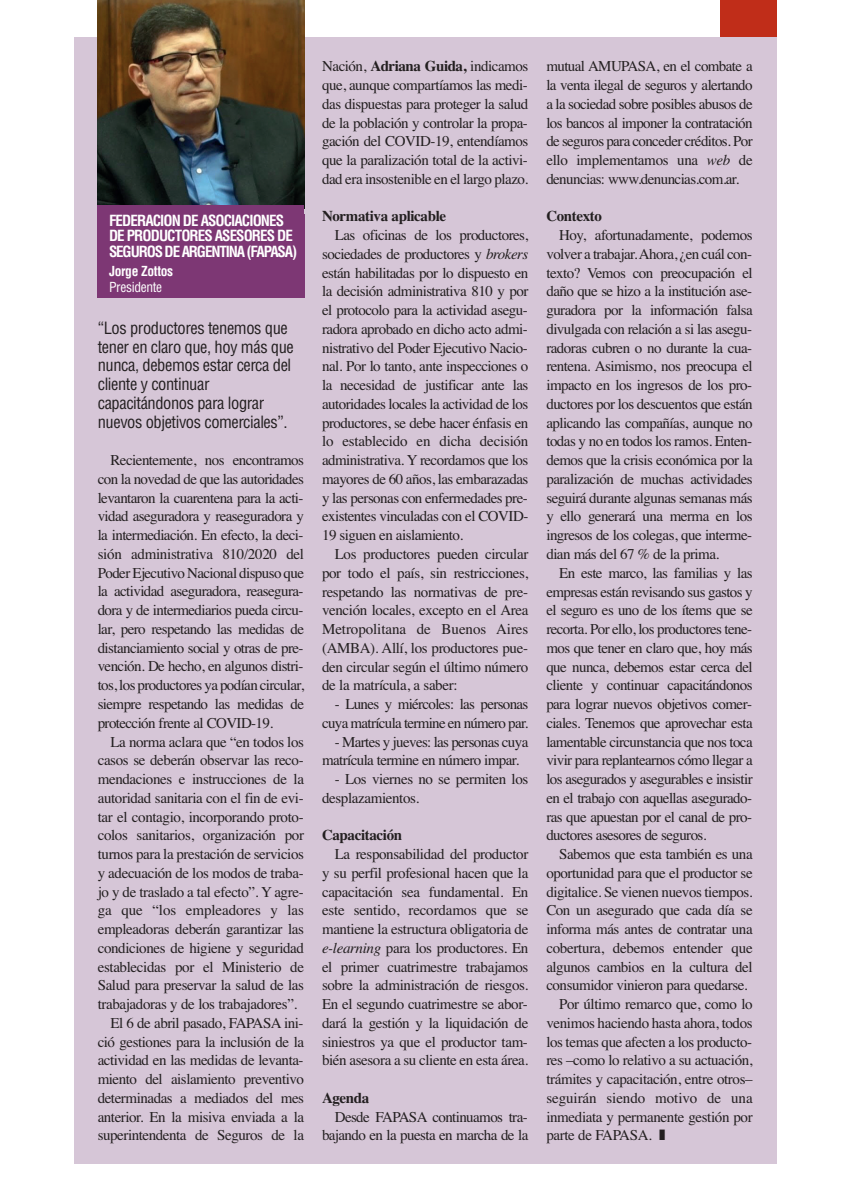
<style>
.page{position:relative;width:851px;height:1191px;background:#fff}
.page>*{position:absolute;margin:0;border:0;box-sizing:border-box;transform-origin:0 0}
.t1{font:condensed 16.5px/18.8px "Helvetica";letter-spacing:-.025em;color:#231f20}
.t2{font:15px/18.8px "Times";letter-spacing:-.03em;color:#231f20;text-align:justify}
.t3{font:700 condensed 15px/15.8px "Helvetica";letter-spacing:-.06em;color:#fff}
.t4{font:15px "Times";letter-spacing:-.005em;color:#231f20}
.t5{font:700 15px "Times";letter-spacing:-.025em;color:#231f20}
.t6{font:700 condensed 13.5px "Helvetica";letter-spacing:-.025em;color:#fff}
.t7{font:condensed 13.5px "Helvetica";letter-spacing:-.025em;color:#fff}
.s1{font-weight:700}
.s2{font-style:italic}
</style>
<div class="page">
<div style="left:720px;top:0;width:56px;height:48px;background:#c02d19"></div>
<div style="left:74px;top:38px;width:702px;height:1125px;background:#d6c6d7"></div>
<img style="left:98px;top:0;width:206px;height:204px">
<div style="left:98px;top:204px;width:206px;height:93px;background:#7d3774"></div>
<p class="t3" style="left:109px;top:213px;width:189px">FEDERACION DE ASOCIACIONES<br>DE PRODUCTORES ASESORES DE<br>SEGUROS DE ARGENTINA (FAPASA)</p>
<p class="t6" style="left:109px;top:263px;width:66px">Jorge Zottos</p>
<p class="t7" style="left:109px;top:279px;width:55px">Presidente</p>
<p class="t1" style="left:98px;top:319px;width:198px">“Los productores tenemos que tener en claro que, hoy más que nunca, debemos estar cerca del cliente y continuar capacitándonos para lograr nuevos objetivos comerciales”.</p>
<p class="t2" style="left:98px;top:450px;width:208px;text-indent:13px">Recientemente, nos encontramos con la novedad de que las autoridades levantaron la cuarentena para la acti&shy;vidad aseguradora y reaseguradora y la intermediación. En efecto, la deci&shy;sión administrativa 810/2020 del Poder Ejecutivo Nacional dispuso que la actividad aseguradora, reasegura&shy;dora y de intermediarios pueda circu&shy;lar, pero respetando las medidas de distanciamiento social y otras de pre&shy;vención. De hecho, en algunos distri&shy;tos, los productores ya podían circular, siempre respetando las medidas de protección frente al COVID-19.</p>
<p class="t2" style="left:110px;top:732px;width:195px">La norma aclara que “en todos los</p>
<p class="t2" style="left:98px;top:750px;width:207px">casos se deberán observar las reco-</p>
<p class="t2" style="left:98px;top:769px;width:208px">mendaciones e instrucciones de la</p>
<p class="t2" style="left:98px;top:788px;width:207px">autoridad sanitaria con el fin de evi-</p>
<p class="t2" style="left:98px;top:807px;width:207px">tar el contagio, incorporando proto-</p>
<p class="t2" style="left:98px;top:825px;width:208px">colos sanitarios, organización por</p>
<p class="t2" style="left:98px;top:844px;width:208px">turnos para la prestación de servicios</p>
<p class="t2" style="left:98px;top:863px;width:207px">y adecuación de los modos de traba-</p>
<p class="t2" style="left:98px;top:882px;width:207px">jo y de traslado a tal efecto”. Y agre-</p>
<p class="t4" style="left:98px;top:901px;width:208px">ga que “los empleadores y las</p>
<p class="t2" style="left:98px;top:919px;width:208px">empleadoras deberán garantizar las</p>
<p class="t2" style="left:98px;top:938px;width:208px">condiciones de higiene y seguridad</p>
<p class="t2" style="left:98px;top:957px;width:208px">establecidas por el Ministerio de</p>
<p class="t2" style="left:98px;top:975px;width:208px">Salud para preservar la salud de las</p>
<p class="t2" style="left:98px;top:994px;width:201px">trabajadoras y de los trabajadores”.</p>
<p class="t2" style="left:110px;top:1013px;width:194px">El 6 de abril pasado, FAPASA ini-</p>
<p class="t2" style="left:98px;top:1032px;width:208px">ció gestiones para la inclusión de la</p>
<p class="t2" style="left:98px;top:1050px;width:207px">actividad en las medidas de levanta-</p>
<p class="t2" style="left:98px;top:1069px;width:208px">miento del aislamiento preventivo</p>
<p class="t2" style="left:98px;top:1088px;width:208px">determinadas a mediados del mes</p>
<p class="t2" style="left:98px;top:1107px;width:208px">anterior. En la misiva enviada a la</p>
<p class="t2" style="left:98px;top:1125px;width:208px">superintendenta de Seguros de la</p>
<p class="t2" style="left:322px;top:57px;width:208px">Nación, <span class="s1">Adriana Guida,</span> indicamos que, aunque compartíamos las medi&shy;das dispuestas para proteger la salud de la población y controlar la propa&shy;gación del COVID-19, entendíamos que la paralización total de la activi&shy;dad era insostenible en el largo plazo.</p>
<p class="t5" style="left:322px;top:207px;width:126px">Normativa aplicable</p>
<p class="t2" style="left:322px;top:225px;width:208px;text-indent:13px">Las oficinas de los productores, sociedades de productores y <span class="s2">brokers </span>están habilitadas por lo dispuesto en la decisión administrativa 810 y por el protocolo para la actividad asegu&shy;radora aprobado en dicho acto admi&shy;nistrativo del Poder Ejecutivo Nacio&shy;nal. Por lo tanto, ante inspecciones o la necesidad de justificar ante las autoridades locales la actividad de los productores, se debe hacer énfasis en lo establecido en dicha decisión administrativa. Y recordamos que los mayores de 60 años, las embarazadas y las personas con enfermedades pre&shy;existentes vinculadas con el COVID-19 siguen en aislamiento.</p>
<p class="t2" style="left:322px;top:544px;width:208px;text-indent:13px">Los productores pueden circular por todo el país, sin restricciones, respetando las normativas de pre&shy;vención locales, excepto en el Area Metropolitana de Buenos Aires (AMBA). Allí, los productores pue&shy;den circular según el último número de la matrícula, a saber:</p>
<p class="t2" style="left:322px;top:694px;width:208px;text-align:right">- Lunes y miércoles: las personas cuya matrícula termine en número par.</p>
<p class="t2" style="left:322px;top:732px;width:208px;text-indent:13px">- Martes y jueves: las personas cuya matrícula termine en número impar.</p>
<p class="t2" style="left:322px;top:769px;width:208px;text-indent:13px">- Los viernes no se permiten los desplazamientos.</p>
<p class="t5" style="left:322px;top:826px;width:82px">Capacitación</p>
<p class="t2" style="left:322px;top:844px;width:208px;text-indent:13px">La responsabilidad del productor y su perfil profesional hacen que la capacitación sea fundamental. En este sentido, recordamos que se mantiene la estructura obligatoria de <span class="s2">e-learning</span> para los productores. En el primer cuatrimestre trabajamos sobre la administración de riesgos.<br>En el segundo cuatrimestre se abor&shy;dará la gestión y la liquidación de siniestros ya que el productor tam&shy;bién asesora a su cliente en esta área.</p>
<p class="t5" style="left:322px;top:1089px;width:49px">Agenda</p>
<p class="t2" style="left:322px;top:1107px;width:208px;text-align:right">Desde FAPASA continuamos tra&shy;bajando en la puesta en marcha de la</p>
<p class="t2" style="left:546px;top:57px;width:208px">mutual AMUPASA, en el combate a la venta ilegal de seguros y alertando a la sociedad sobre posibles abusos de los bancos al imponer la contratación de seguros para conceder créditos. Por ello implementamos una <span class="s2">web</span> de denuncias: www.denuncias.com.ar.</p>
<p class="t5" style="left:546px;top:207px;width:57px">Contexto</p>
<p class="t2" style="left:546px;top:225px;width:208px;text-indent:13px">Hoy, afortunadamente, podemos volver a trabajar.Ahora, ¿en cuál con&shy;texto? Vemos con preocupación el daño que se hizo a la institución ase&shy;guradora por la información falsa divulgada con relación a si las asegu&shy;radoras cubren o no durante la cua&shy;rentena. Asimismo, nos preocupa el impacto en los ingresos de los pro&shy;ductores por los descuentos que están aplicando las compañías, aunque no todas y no en todos los ramos. Enten&shy;demos que la crisis económica por la paralización de muchas actividades seguirá durante algunas semanas más y ello generará una merma en los ingresos de los colegas, que interme&shy;dian más del 67 % de la prima.</p>
<p class="t2" style="left:546px;top:563px;width:208px;text-indent:13px">En este marco, las familias y las empresas están revisando sus gastos y el seguro es uno de los ítems que se recorta. Por ello, los productores tene&shy;mos que tener en claro que, hoy más que nunca, debemos estar cerca del cliente y continuar capacitándonos para lograr nuevos objetivos comer&shy;ciales. Tenemos que aprovechar esta lamentable circunstancia que nos toca vivir para replantearnos cómo llegar a los asegurados y asegurables e insistir en el trabajo con aquellas asegurado&shy;ras que apuestan por el canal de pro&shy;ductores asesores de seguros.</p>
<p class="t2" style="left:559px;top:844px;width:195px">Sabemos que esta también es una</p>
<p class="t2" style="left:546px;top:863px;width:208px">oportunidad para que el productor se</p>
<p class="t2" style="left:546px;top:882px;width:208px">digitalice. Se vienen nuevos tiempos.</p>
<p class="t2" style="left:546px;top:900px;width:208px">Con un asegurado que cada día se</p>
<p class="t2" style="left:546px;top:919px;width:208px">informa más antes de contratar una</p>
<p class="t2" style="left:546px;top:938px;width:208px">cobertura, debemos entender que</p>
<p class="t2" style="left:546px;top:957px;width:208px">algunos cambios en la cultura del</p>
<p class="t2" style="left:546px;top:975px;width:203px">consumidor vinieron para quedarse.</p>
<p class="t2" style="left:559px;top:994px;width:195px">Por último remarco que, como lo</p>
<p class="t2" style="left:546px;top:1013px;width:208px">venimos haciendo hasta ahora, todos</p>
<p class="t2" style="left:546px;top:1032px;width:207px">los temas que afecten a los producto-</p>
<p class="t2" style="left:546px;top:1050px;width:208px">res –como lo relativo a su actuación,</p>
<p class="t2" style="left:546px;top:1069px;width:208px">trámites y capacitación, entre otros–</p>
<p class="t4" style="left:546px;top:1089px;width:208px">seguirán siendo motivo de una</p>
<p class="t2" style="left:546px;top:1107px;width:208px">inmediata y permanente gestión por</p>
<p class="t2" style="left:546px;top:1125px;width:107px">parte de FAPASA.</p>
</div>
